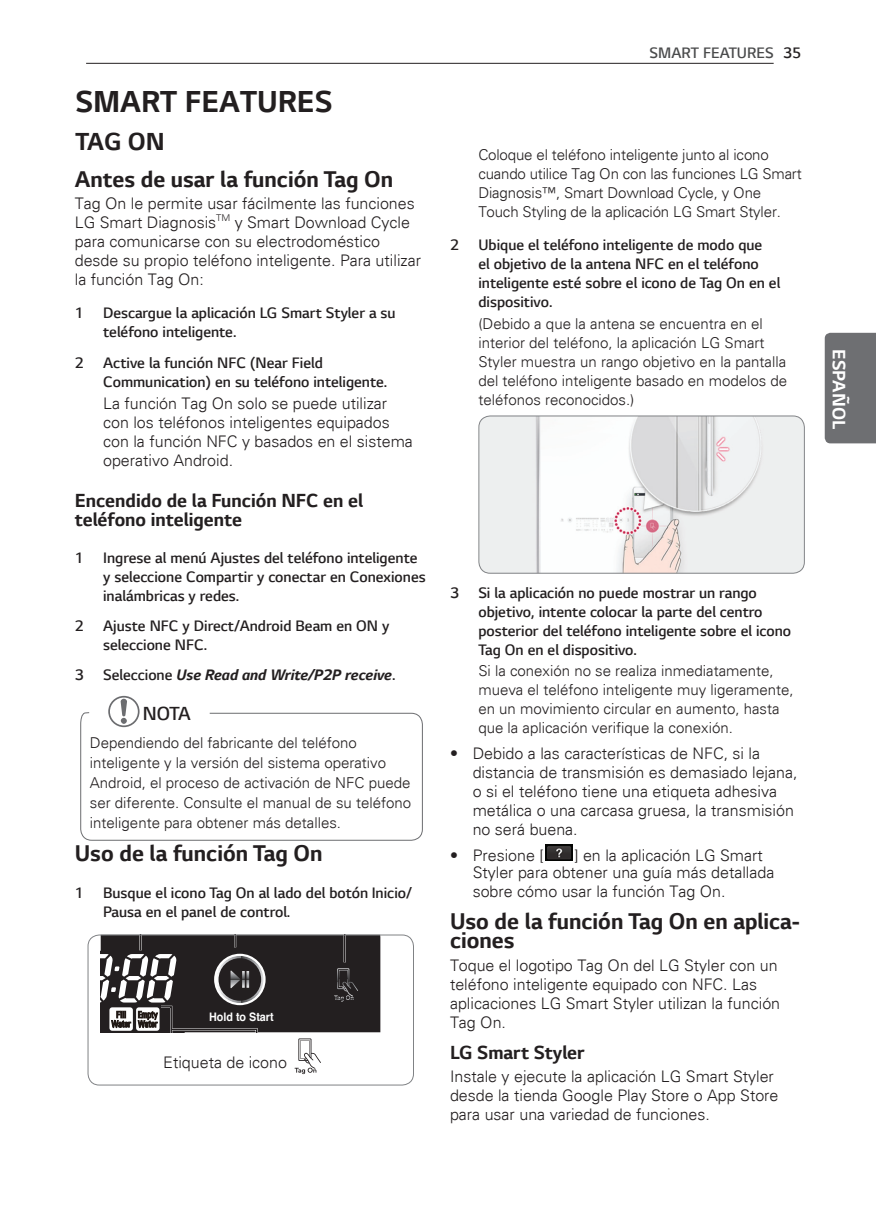
<style>
.page{position:relative;width:876px;height:1227px;background:#fff}
.page>*{position:absolute;margin:0;border:0;box-sizing:border-box;transform-origin:0 0}
.t1{font:700 32px "LG Smart";color:#231f20}
.t2{font:700 26px "LG Smart";color:#231f20}
.t3{font:700 24px/19px "LG Smart";color:#231f20}
.t4{font:700 20px/19px "LG Smart";color:#231f20}
.t5{font:300 20px "LG Smart";color:#231f20}
.t6{font:700 19px "LG Smart";color:#fff}
.t7{font:300 16px/19px "Univers";color:#231f20}
.t8{font:300 16px/19px "LG Smart";color:#231f20}
.t9{font:italic 700 16px "LG Smart";color:#231f20}
.t10{font:300 16px "LG Smart";color:#4a4b4c}
.t11{font:300 15px/19px "Univers";color:#231f20}
.t12{font:700 11.8px "Helvetica";color:#fff;scale:.92 1}
.t13{font:300 9.4px "Univers";color:#231f20}
.s1{font-weight:300;font-style:normal}
.s2{color:#231f20}
</style>
<div class="page">
<div style="left:824px;top:333px;width:51px;height:110px;background:#6e6f72"></div>
<hr style="left:86px;top:63px;width:687px;height:1px;background:#231f20">
<svg style="left:109px;top:696px;width:30px;height:30px"></svg>
<div style="left:108px;top:696px;width:31px;height:31px;border:2px solid #6c6d70;border-radius:50%"></div>
<svg style="left:121px;top:698px;width:6px;height:13px"></svg>
<svg style="left:80px;top:711px;width:343px;height:130px"></svg>
<img style="left:480px;top:416px;width:323px;height:157px">
<div style="left:478px;top:415px;width:326px;height:159px;border:1px solid #808285;border-radius:11px"></div>
<img style="left:545px;top:844px;width:26px;height:16px">
<svg style="left:101px;top:936px;width:279px;height:96px;background:#3b3738"></svg>
<svg style="left:294px;top:1038px;width:27px;height:36px"></svg>
<div style="left:87px;top:934px;width:327px;height:151px;border:1px solid #808285;border-radius:11px"></div>
<h1 class="t1" style="left:75px;top:80px;width:22px">smart</h1>
<h1 class="t1" style="left:185px;top:80px;width:20px">features</h1>
<h2 class="t2" style="left:75px;top:124px;width:91px">TAG ON</h2>
<h3 class="t3" style="left:75px;top:169px;width:320px">Antes de usar la función Tag On</h3>
<p class="t7" style="left:75px;top:194px;width:341px">Tag On le permite usar fácilmente las funciones<br>LG Smart Diagnosis</p>
<p class="t13" style="left:216px;top:212px;width:15px">TM</p>
<p class="t7" style="left:75px;top:213px;width:347px;text-indent:160px">y Smart Download Cycle para comunicarse con su electrodoméstico desde su propio teléfono inteligente. Para utilizar la función Tag On:</p>
<p class="t8" style="left:103px;top:303px;width:294px;text-indent:-28px">1 Descargue la aplicación LG Smart Styler a su teléfono inteligente.</p>
<p class="t8" style="left:103px;top:352px;width:286px;text-indent:-28px">2 Active la función NFC (Near Field<br>Communication) en su teléfono inteligente.</p>
<p class="t7" style="left:103px;top:394px;width:311px">La función Tag On solo se puede utilizar con los teléfonos inteligentes equipados con la función NFC y basados en el sistema operativo Android.</p>
<p class="t4" style="left:75px;top:491px;width:289px">Encendido de la Función NFC en el teléfono inteligente</p>
<p class="t8" style="left:103px;top:547px;width:324px;text-indent:-28px">1 Ingrese al menú Ajustes del teléfono inteligente y seleccione Compartir y conectar en Conexiones inalámbricas y redes.</p>
<p class="t8" style="left:103px;top:616px;width:288px;text-indent:-28px">2 Ajuste NFC y Direct/Android Beam en ON y seleccione NFC.</p>
<p class="t9" style="left:75px;top:664px;width:322px"><span class="s1">3 Seleccione</span> Use Read and Write/P2P receive<span class="s1">.</span></p>
<p class="t5" style="left:143px;top:700px;width:27px">Nota</p>
<p class="t11" style="left:90px;top:732px;width:322px;line-height:20px">Dependiendo del fabricante del teléfono inteligente y la versión del sistema operativo Android, el proceso de activación de NFC puede ser diferente. Consulte el manual de su teléfono inteligente para obtener más detalles.</p>
<h3 class="t3" style="left:75px;top:843px;width:249px">Uso de la función Tag On</h3>
<p class="t8" style="left:103px;top:882px;width:310px;text-indent:-28px">1 Busque el icono Tag On al lado del botón Inicio/<br>Pausa en el panel de control.</p>
<p class="t12" style="left:209px;top:1007px;width:72px">Hold to Start</p>
<p class="t7" style="left:163px;top:1052px;width:125px">Etiqueta de icono</p>
<p class="t10" style="left:649px;top:42px;width:153px">SMART FEATURES <span class="s2">35</span></p>
<p class="t11" style="left:478px;top:145px;width:325px">Coloque el teléfono inteligente junto al icono cuando utilice Tag On con las funciones LG Smart Diagnosis™, Smart Download Cycle, y One Touch Styling de la aplicación LG Smart Styler.</p>
<p class="t8" style="left:478px;top:235px;width:303px;text-indent:-28px">2 Ubique el teléfono inteligente de modo que<br>el objetivo de la antena NFC en el teléfono inteligente esté sobre el icono de Tag On en el dispositivo.</p>
<p class="t11" style="left:478px;top:314px;width:310px">(Debido a que la antena se encuentra en el interior del teléfono, la aplicación LG Smart Styler muestra un rango objetivo en la pantalla del teléfono inteligente basado en modelos de teléfonos reconocidos.)</p>
<p class="t8" style="left:478px;top:582px;width:314px;text-indent:-28px">3 Si la aplicación no puede mostrar un rango objetivo, intente colocar la parte del centro posterior del teléfono inteligente sobre el icono Tag On en el dispositivo.</p>
<p class="t11" style="left:478px;top:661px;width:317px">Si la conexión no se realiza inmediatamente, mueva el teléfono inteligente muy ligeramente, en un movimiento circular en aumento, hasta que la aplicación verifique la conexión.</p>
<p class="t7" style="left:472px;top:743px;width:326px;text-indent:-23px">• Debido a las características de NFC, si la distancia de transmisión es demasiado lejana, o si el teléfono tiene una etiqueta adhesiva metálica o una carcasa gruesa, la transmisión no será buena.</p>
<p class="t7" style="left:450px;top:845px;width:95px">• Presione [</p>
<p class="t7" style="left:472px;top:846px;width:303px;line-height:17.6px;text-indent:101px">] en la aplicación LG Smart<br>Styler para obtener una guía más detallada</p>
<p class="t7" style="left:472px;top:882px;width:254px">sobre cómo usar la función Tag On.</p>
<h3 class="t3" style="left:450px;top:911px;width:352px">Uso de la función Tag On en aplica&shy;ciones</h3>
<p class="t7" style="left:450px;top:955px;width:331px">Toque el logotipo Tag On del LG Styler con un teléfono inteligente equipado con NFC. Las aplicaciones LG Smart Styler utilizan la función Tag On.</p>
<p class="t4" style="left:450px;top:1042px;width:136px">LG Smart Styler</p>
<p class="t7" style="left:450px;top:1066px;width:330px">Instale y ejecute la aplicación LG Smart Styler desde la tienda Google Play Store o App Store para usar una variedad de funciones.</p>
<p class="t6" style="left:851px;top:349px;width:81px;rotate:90deg">ESPAÑOL</p>
</div>
